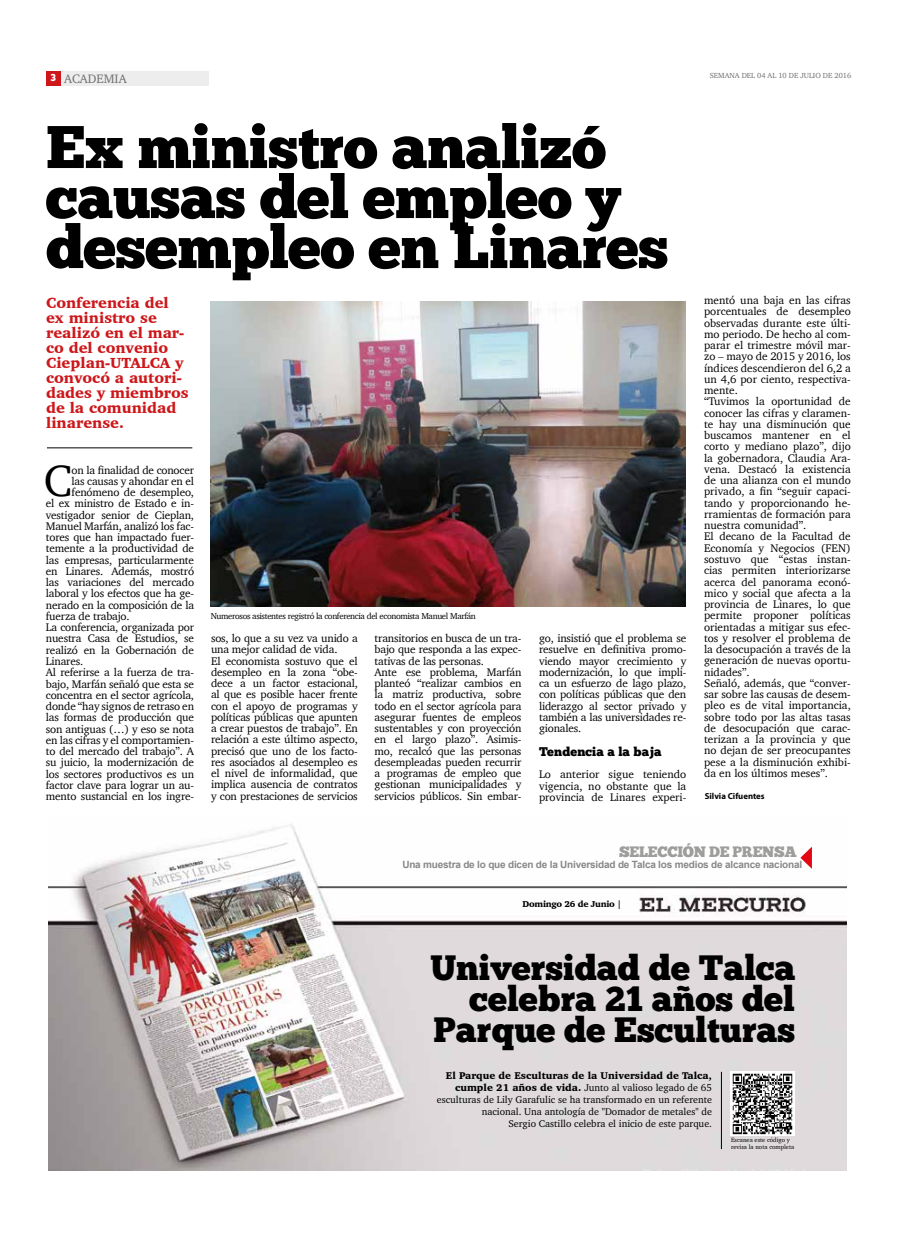
<style>
.page{position:relative;width:904px;height:1241px;background:#fff}
.page>*{position:absolute;margin:0;border:0;box-sizing:border-box;transform-origin:0 0}
.t1{font:60px/50px "Chunk Five Ex";letter-spacing:-.01em;color:#000}
.t2{font:44.75px "Charter";color:#000}
.t3{font:35px/31.2px "Chunk Five Ex";color:#000;text-align:right}
.t4{font:900 15px/15px "Charter";color:#cd171a}
.t5{font:15px "Chunk Five Ex";letter-spacing:-.02em;color:#9d9d9c}
.t6{font:12.5px "Chunk Five Ex";letter-spacing:.01em;color:#000}
.t7{font:12.5px "Charter";color:#706f6f}
.t8{font:11.25px/11.2px "Charter";letter-spacing:-.015em;color:#000}
.t9{font:10px/12px "Charter";color:#000;text-align:right}
.t10{font:700 10px "Arial";letter-spacing:-.02em;color:#878787}
.t11{font:8.75px "Charter";letter-spacing:-.04em;color:#000}
.t12{font:900 8.75px "Charter";letter-spacing:-.03em;color:#010202}
.t13{font:700 8.75px "Myriad Pro";color:#000}
.t14{font:7.5px "Charter";color:#706f6f}
.t15{font:6.25px/6.2px "Charter";color:#000}
.s1{font-family:"Chunk Five Ex";font-size:10px;color:#fff}
.s2{font-weight:900}
</style>
<div class="page">
<div style="left:46px;top:71px;width:15px;height:15px;background:#cd171a"></div>
<div style="left:62px;top:71px;width:147px;height:15px;background:#ededed"></div>
<hr style="left:47px;top:447px;width:145px;height:1px;background:#000">
<img style="left:210px;top:302px;width:475px;height:304px">
<img style="left:49px;top:824px;width:797px;height:345px">
<hr style="left:721px;top:1071px;width:1px;height:77px;background:#000">
<svg style="left:800px;top:846px;width:12px;height:22px"></svg>
<img style="left:731px;top:1071px;width:63px;height:64px">
<p class="t7" style="left:51px;top:67px;width:78px"><span class="s1">3</span> ACADEMIA</p>
<h1 class="t1" style="left:46px;top:121px;width:624px">Ex ministro analizó causas del empleo y desempleo en Linares</h1>
<h3 class="t4" style="left:46px;top:295px;width:144px">Conferencia del ex ministro se realizó en el mar&shy;co del convenio<br>Cieplan-UTALCA y convocó a autori&shy;dades y miembros de la comunidad linarense.</h3>
<h2 class="t2" style="left:44px;top:442px;width:30px">C</h2>
<p class="t8" style="left:72px;top:464px;width:124px">on la finalidad de conocer</p>
<p class="t8" style="left:72px;top:475px;width:124px">las causas y ahondar en el</p>
<p class="t8" style="left:72px;top:486px;width:124px">fenómeno de desempleo,</p>
<p class="t8" style="left:46px;top:497px;width:150px">el ex ministro de Estado e in-</p>
<p class="t8" style="left:46px;top:509px;width:150px">vestigador senior de Cieplan,</p>
<p class="t8" style="left:46px;top:520px;width:150px">Manuel Marfán, analizó los fac-</p>
<p class="t8" style="left:46px;top:531px;width:150px">tores que han impactado fuer-</p>
<p class="t8" style="left:46px;top:542px;width:150px">temente a la productividad de</p>
<p class="t8" style="left:46px;top:554px;width:150px">las empresas, particularmente</p>
<p class="t8" style="left:46px;top:565px;width:150px">en Linares. Además, mostró</p>
<p class="t8" style="left:46px;top:576px;width:150px">las variaciones del mercado</p>
<p class="t8" style="left:46px;top:587px;width:150px">laboral y los efectos que ha ge-</p>
<p class="t8" style="left:46px;top:599px;width:150px">nerado en la composición de la</p>
<p class="t8" style="left:46px;top:610px;width:85px">fuerza de trabajo.</p>
<p class="t8" style="left:46px;top:621px;width:150px">La conferencia, organizada por</p>
<p class="t8" style="left:46px;top:632px;width:150px">nuestra Casa de Estudios, se</p>
<p class="t8" style="left:46px;top:644px;width:150px">realizó en la Gobernación de</p>
<p class="t8" style="left:46px;top:655px;width:39px">Linares.</p>
<p class="t8" style="left:46px;top:666px;width:150px">Al referirse a la fuerza de tra-</p>
<p class="t8" style="left:46px;top:677px;width:150px">bajo, Marfán señaló que esta se</p>
<p class="t8" style="left:46px;top:689px;width:150px">concentra en el sector agrícola,</p>
<p class="t8" style="left:46px;top:700px;width:150px">donde “hay signos de retraso en</p>
<p class="t8" style="left:46px;top:711px;width:150px">las formas de producción que</p>
<p class="t8" style="left:46px;top:722px;width:150px">son antiguas (…) y eso se nota</p>
<p class="t8" style="left:46px;top:734px;width:150px">en las cifras y el comportamien-</p>
<p class="t8" style="left:46px;top:745px;width:150px">to del mercado del trabajo”. A</p>
<p class="t8" style="left:46px;top:756px;width:150px">su juicio, la modernización de</p>
<p class="t8" style="left:46px;top:767px;width:150px">los sectores productivos es un</p>
<p class="t8" style="left:46px;top:779px;width:150px">factor clave para lograr un au-</p>
<p class="t8" style="left:46px;top:790px;width:150px">mento sustancial en los ingre-</p>
<p class="t11" style="left:211px;top:608px;width:267px">Numerosos asistentes registró la conferencia del economista Manuel Marfán</p>
<p class="t8" style="left:211px;top:632px;width:148px">sos, lo que a su vez va unido a una mejor calidad de vida.<br>El economista sostuvo que el desempleo en la zona “obe&shy;dece a un factor estacional, al que es posible hacer frente con el apoyo de programas y políticas públicas que apunten a crear puestos de trabajo”. En relación a este último aspecto, precisó que uno de los facto&shy;res asociados al desempleo es el nivel de informalidad, que implica ausencia de contratos y con prestaciones de servicios</p>
<p class="t8" style="left:374px;top:632px;width:148px">transitorios en busca de un tra&shy;bajo que responda a las expec&shy;tativas de las personas.<br>Ante ese problema, Marfán planteó “realizar cambios en la matriz productiva, sobre todo en el sector agrícola para asegurar fuentes de empleos sustentables y con proyección en el largo plazo”. Asimis&shy;mo, recalcó que las personas desempleadas pueden recurrir a programas de empleo que gestionan municipalidades y servicios públicos. Sin embar-</p>
<p class="t8" style="left:539px;top:632px;width:149px;text-align:justify">go, insistió que el problema se resuelve en definitiva promo&shy;viendo mayor crecimiento y modernización, lo que impli&shy;ca un esfuerzo de lago plazo, con políticas públicas que den liderazgo al sector privado y también a las universidades re&shy;gionales.</p>
<p class="t6" style="left:539px;top:742px;width:124px">Tendencia a la baja</p>
<p class="t8" style="left:539px;top:768px;width:149px;text-align:justify">Lo anterior sigue teniendo vigencia, no obstante que la provincia de Linares experi-</p>
<p class="t14" style="left:709px;top:69px;width:143px">SEMANA DEL 04 AL 10 DE JULIO DE 2016</p>
<p class="t8" style="left:704px;top:294px;width:148px">mentó una baja en las cifras porcentuales de desempleo observadas durante este últi&shy;mo periodo. De hecho al com&shy;parar el trimestre móvil mar&shy;zo – mayo de 2015 y 2016, los índices descendieron del 6,2 a un 4,6 por ciento, respectiva&shy;mente.<br>“Tuvimos la oportunidad de conocer las cifras y claramen&shy;te hay una disminución que buscamos mantener en el corto y mediano plazo”, dijo la gobernadora, Claudia Ara&shy;vena. Destacó la existencia de una alianza con el mundo privado, a fin “seguir capaci&shy;tando y proporcionando he&shy;rramientas de formación para nuestra comunidad”.<br>El decano de la Facultad de<br>Economía y Negocios (FEN) sostuvo que “estas instan&shy;cias permiten interiorizarse acerca del panorama econó&shy;mico y social que afecta a la provincia de Linares, lo que permite proponer políticas orientadas a mitigar sus efec&shy;tos y resolver el problema de la desocupación a través de la generación de nuevas oportu&shy;nidades”.<br>Señaló, además, que “conver&shy;sar sobre las causas de desem&shy;pleo es de vital importancia, sobre todo por las altas tasas de desocupación que carac&shy;terizan a la provincia y que no dejan de ser preocupantes pese a la disminución exhibi&shy;da en los últimos meses”.</p>
<p class="t13" style="left:704px;top:790px;width:61px">Silvia Cifuentes</p>
<h3 class="t5" style="left:619px;top:840px;width:179px">SELECCIÓN DE PRENSA</h3>
<p class="t10" style="left:402px;top:858px;width:401px">Una muestra de lo que dicen de la Universidad de Talca los medios de alcance nacional</p>
<p class="t12" style="left:522px;top:898px;width:100px">Domingo 26 de Junio |</p>
<h3 class="t3" style="left:430px;top:951px;width:367px">Universidad de Talca celebra 21 años del<br>Parque de Esculturas</h3>
<p class="t9" style="left:437px;top:1069px;width:277px"><span class="s2">El Parque de Esculturas de la Universidad de Talca, cumple 21 años de vida.</span> Junto al valioso legado de 65 esculturas de Lily Garafulic se ha transformado en un referente nacional. Una antología de "Domador de metales" de<br>Sergio Castillo celebra el inicio de este parque.</p>
<p class="t15" style="left:731px;top:1136px;width:65px">Escanea este código y revisa la nota completa</p>
</div>
